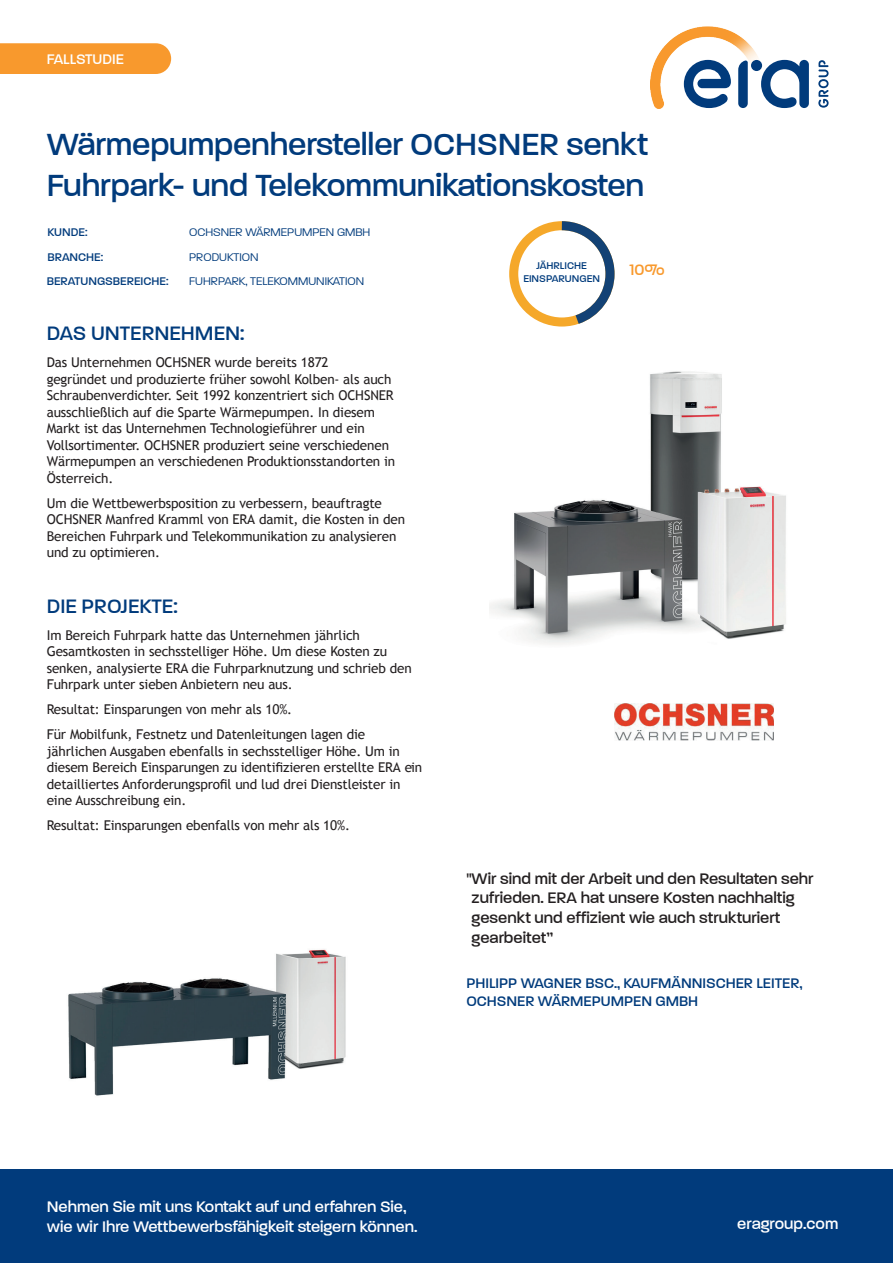
<style>
.page{position:relative;width:893px;height:1263px;background:#fff}
.page>*{position:absolute;margin:0;border:0;box-sizing:border-box;transform-origin:0 0}
.Quote_SMALL{font:500 33px/40.5px "Paralucent";letter-spacing:-.005em;color:#013b7c}
.t1{font:500 21px "Paralucent";color:#013b7c}
.t2{font:500 16.5px/19.8px "Paralucent";color:#231f20}
.t3{font:500 16.5px "Paralucent";color:#fff}
.t4{font:500 16.35px "Paralucent";color:#f8992d}
.t5{font:500 15px "Paralucent";color:#013b7c}
.t6{font:500 15px "Paralucent";color:#fff}
.t7{font:13.5px/16.5px "Trebuchet MS";letter-spacing:-.01em;color:#231f20}
.t8{font:300 12px "Paralucent";color:#013b7c}
.t9{font:500 12px "Paralucent";color:#013b7c}
.t10{font:500 10.5px "Paralucent";color:#013b7c}
</style>
<div class="page">
<div style="left:509px;top:221px;width:105px;height:106px;border:9px solid #f5a82a;border-radius:50%"></div>
<svg style="left:553px;top:221px;width:61px;height:106px"></svg>
<img style="left:490px;top:371px;width:296px;height:273px">
<img style="left:650px;top:27px;width:155px;height:81px">
<svg style="left:684px;top:60px;width:145px;height:48px"></svg>
<div style="left:0;top:43px;width:171px;height:31px;background:#f8992d"></div>
<div style="left:0;top:1169px;width:893px;height:94px;background:#013b7c"></div>
<img style="left:68px;top:949px;width:278px;height:147px">
<img style="left:615px;top:703px;width:159px;height:38px">
<p class="t6" style="left:47px;top:50px;width:79px">FALLSTUDIE</p>
<p class="Quote_SMALL" style="left:47px;top:124px;width:603px">Wärmepumpenhersteller OCHSNER senkt<br>Fuhrpark- und Telekommunikationskosten</p>
<p class="t9" style="left:47px;top:225px;width:42px">KUNDE:</p>
<p class="t9" style="left:47px;top:250px;width:57px">BRANCHE:</p>
<p class="t8" style="left:189px;top:225px;width:183px">OCHSNER WÄRMEPUMPEN GMBH</p>
<p class="t8" style="left:189px;top:250px;width:71px">PRODUKTION</p>
<p class="t9" style="left:47px;top:274px;width:123px">BERATUNGSBEREICHE:</p>
<p class="t8" style="left:189px;top:275px;width:177px">FUHRPARK, TELEKOMMUNIKATION</p>
<p class="t1" style="left:47px;top:321px;width:199px">DAS UNTERNEHMEN:</p>
<p class="t7" style="left:47px;top:354px;width:350px">Das Unternehmen OCHSNER wurde bereits 1872<br>gegründet und produzierte früher sowohl Kolben- als auch Schraubenverdichter. Seit 1992 konzentriert sich OCHSNER ausschließlich auf die Sparte Wärmepumpen. In diesem Markt ist das Unternehmen Technologieführer und ein Vollsortimenter. OCHSNER produziert seine verschiedenen Wärmepumpen an verschiedenen Produktionsstandorten in Österreich.</p>
<p class="t7" style="left:47px;top:495px;width:360px">Um die Wettbewerbsposition zu verbessern, beauftragte OCHSNER Manfred Kramml von ERA damit, die Kosten in den Bereichen Fuhrpark und Telekommunikation zu analysieren und zu optimieren.</p>
<p class="t1" style="left:47px;top:593px;width:132px">DIE PROJEKTE:</p>
<p class="t7" style="left:47px;top:627px;width:366px">Im Bereich Fuhrpark hatte das Unternehmen jährlich Gesamtkosten in sechsstelliger Höhe. Um diese Kosten zu senken, analysierte ERA die Fuhrparknutzung und schrieb den Fuhrpark unter sieben Anbietern neu aus.</p>
<p class="t7" style="left:47px;top:697px;width:320px;line-height:25px">Resultat: Einsparungen von mehr als 10%.<br>Für Mobilfunk, Festnetz und Datenleitungen lagen die</p>
<p class="t7" style="left:47px;top:743px;width:377px">jährlichen Ausgaben ebenfalls in sechsstelliger Höhe. Um in diesem Bereich Einsparungen zu identifizieren erstellte ERA ein detailliertes Anforderungsprofil und lud drei Dienstleister in eine Ausschreibung ein.</p>
<p class="t7" style="left:47px;top:817px;width:305px">Resultat: Einsparungen ebenfalls von mehr als 10%.</p>
<p class="t10" style="left:536px;top:259px;width:52px">JÄHRLICHE</p>
<p class="t10" style="left:523px;top:272px;width:78px">EINSPARUNGEN</p>
<p class="t4" style="left:629px;top:260px;width:37px">10%</p>
<p class="t2" style="left:472px;top:868px;width:343px;text-indent:-5px">"Wir sind mit der Arbeit und den Resultaten sehr zufrieden. ERA hat unsere Kosten nachhaltig gesenkt und effizient wie auch strukturiert gearbeitet”</p>
<p class="t5" style="left:466px;top:974px;width:338px">PHILIPP WAGNER BSC., KAUFMÄNNISCHER LEITER,</p>
<p class="t5" style="left:466px;top:992px;width:233px">OCHSNER WÄRMEPUMPEN GMBH</p>
<p class="t3" style="left:47px;top:1197px;width:361px">Nehmen Sie mit uns Kontakt auf und erfahren Sie,</p>
<p class="t3" style="left:47px;top:1216px;width:372px">wie wir Ihre Wettbewerbsfähigkeit steigern können.</p>
<p class="t3" style="left:737px;top:1214px;width:103px">eragroup.com</p>
</div>
